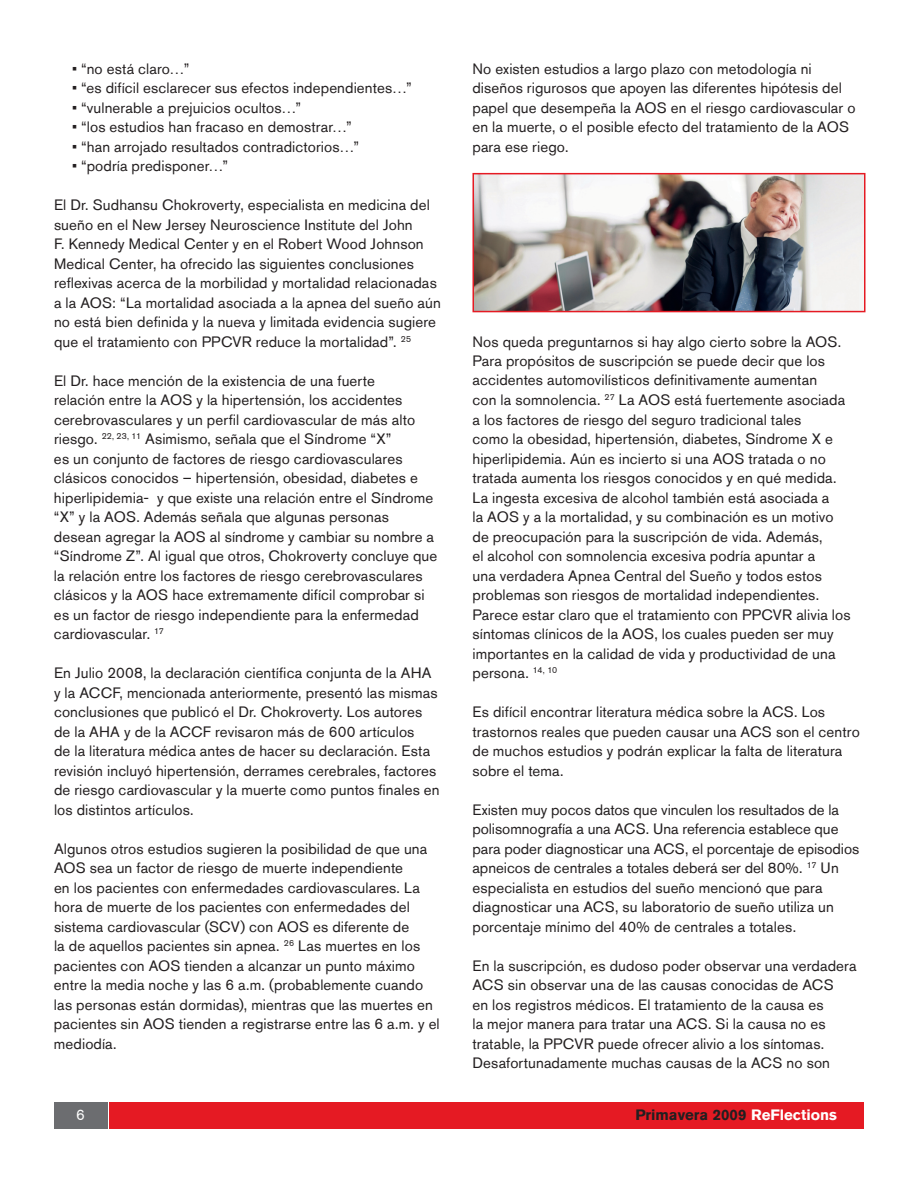
<style>
.page{position:relative;width:918px;height:1188px;background:#fff}
.page>*{position:absolute;margin:0;border:0;box-sizing:border-box;transform-origin:0 0}
.t1{font:15px/19.5px "Akzidenz Grotesk Std";letter-spacing:.01em;color:#231f20}
.t2{font:700 15px "Akzidenz Grotesk Std";color:#231f20}
.t3{font:15px "Akzidenz Grotesk Std";color:#fff}
.s1{color:#fff}
</style>
<div class="page">
<div style="left:110px;top:1102px;width:754px;height:28px;background:#e51a23"></div>
<div style="left:54px;top:1102px;width:54px;height:28px;background:#6c6d70"></div>
<img style="left:475px;top:176px;width:388px;height:133px">
<div style="left:472px;top:173px;width:394px;height:139px;border:2px solid #e51a23"></div>
<p class="t1" style="left:72px;top:58px;width:119px">• “no está claro…”</p>
<p class="t1" style="left:72px;top:78px;width:341px">• “es difícil esclarecer sus efectos independientes…”</p>
<p class="t1" style="left:72px;top:97px;width:231px">• “vulnerable a prejuicios ocultos…”</p>
<p class="t1" style="left:72px;top:117px;width:281px">• “los estudios han fracaso en demostrar…”</p>
<p class="t1" style="left:72px;top:136px;width:289px">• “han arrojado resultados contradictorios…”</p>
<p class="t1" style="left:72px;top:156px;width:158px">• “podría predisponer…”</p>
<p class="t1" style="left:54px;top:195px;width:388px">El Dr. Sudhansu Chokroverty, especialista en medicina del sueño en el New Jersey Neuroscience Institute del John<br>F. Kennedy Medical Center y en el Robert Wood Johnson Medical Center, ha ofrecido las siguientes conclusiones reflexivas acerca de la morbilidad y mortalidad relacionadas a la AOS: “La mortalidad asociada a la apnea del sueño aún no está bien definida y la nueva y limitada evidencia sugiere que el tratamiento con PPCVR reduce la mortalidad”. <sup>25</sup></p>
<p class="t1" style="left:54px;top:370px;width:385px">El Dr. hace mención de la existencia de una fuerte<br>relación entre la AOS y la hipertensión, los accidentes cerebrovasculares y un perfil cardiovascular de más alto riesgo. <sup>22,</sup> <sup>23,</sup> <sup>11</sup> Asimismo, señala que el Síndrome “X”<br>es un conjunto de factores de riesgo cardiovasculares clásicos conocidos – hipertensión, obesidad, diabetes e hiperlipidemia- y que existe una relación entre el Síndrome “X” y la AOS. Además señala que algunas personas desean agregar la AOS al síndrome y cambiar su nombre a “Síndrome Z”. Al igual que otros, Chokroverty concluye que la relación entre los factores de riesgo cerebrovasculares clásicos y la AOS hace extremamente difícil comprobar si es un factor de riesgo independiente para la enfermedad cardiovascular. <sup>17</sup></p>
<p class="t1" style="left:54px;top:663px;width:387px">En Julio 2008, la declaración científica conjunta de la AHA y la ACCF, mencionada anteriormente, presentó las mismas conclusiones que publicó el Dr. Chokroverty. Los autores de la AHA y de la ACCF revisaron más de 600 artículos<br>de la literatura médica antes de hacer su declaración. Esta revisión incluyó hipertensión, derrames cerebrales, factores de riesgo cardiovascular y la muerte como puntos finales en los distintos artículos.</p>
<p class="t1" style="left:54px;top:838px;width:387px">Algunos otros estudios sugieren la posibilidad de que una AOS sea un factor de riesgo de muerte independiente<br>en los pacientes con enfermedades cardiovasculares. La hora de muerte de los pacientes con enfermedades del sistema cardiovascular (SCV) con AOS es diferente de<br>la de aquellos pacientes sin apnea. <sup>26</sup> Las muertes en los pacientes con AOS tienden a alcanzar un punto máximo entre la media noche y las 6 a.m. (probablemente cuando las personas están dormidas), mientras que las muertes en pacientes sin AOS tienden a registrarse entre las 6 a.m. y el mediodía.</p>
<p class="t1" style="left:472px;top:58px;width:385px">No existen estudios a largo plazo con metodología ni diseños rigurosos que apoyen las diferentes hipótesis del papel que desempeña la AOS en el riesgo cardiovascular o en la muerte, o el posible efecto del tratamiento de la AOS para ese riego.</p>
<p class="t1" style="left:472px;top:331px;width:380px">Nos queda preguntarnos si hay algo cierto sobre la AOS.<br>Para propósitos de suscripción se puede decir que los accidentes automovilísticos definitivamente aumentan<br>con la somnolencia. <sup>27</sup> La AOS está fuertemente asociada a los factores de riesgo del seguro tradicional tales<br>como la obesidad, hipertensión, diabetes, Síndrome X e hiperlipidemia. Aún es incierto si una AOS tratada o no tratada aumenta los riesgos conocidos y en qué medida.<br>La ingesta excesiva de alcohol también está asociada a<br>la AOS y a la mortalidad, y su combinación es un motivo de preocupación para la suscripción de vida. Además,<br>el alcohol con somnolencia excesiva podría apuntar a<br>una verdadera Apnea Central del Sueño y todos estos problemas son riesgos de mortalidad independientes.<br>Parece estar claro que el tratamiento con PPCVR alivia los síntomas clínicos de la AOS, los cuales pueden ser muy importantes en la calidad de vida y productividad de una persona. <sup>14,</sup> <sup>10</sup></p>
<p class="t1" style="left:472px;top:702px;width:389px">Es difícil encontrar literatura médica sobre la ACS. Los trastornos reales que pueden causar una ACS son el centro de muchos estudios y podrán explicar la falta de literatura sobre el tema.</p>
<p class="t1" style="left:472px;top:799px;width:388px">Existen muy pocos datos que vinculen los resultados de la polisomnografía a una ACS. Una referencia establece que para poder diagnosticar una ACS, el porcentaje de episodios apneicos de centrales a totales deberá ser del 80%. <sup>17</sup> Un especialista en estudios del sueño mencionó que para diagnosticar una ACS, su laboratorio de sueño utiliza un porcentaje mínimo del 40% de centrales a totales.</p>
<p class="t1" style="left:472px;top:955px;width:386px">En la suscripción, es dudoso poder observar una verdadera ACS sin observar una de las causas conocidas de ACS<br>en los registros médicos. El tratamiento de la causa es<br>la mejor manera para tratar una ACS. Si la causa no es tratable, la PPCVR puede ofrecer alivio a los síntomas.<br>Desafortunadamente muchas causas de la ACS no son</p>
<p class="t3" style="left:76px;top:1106px;width:10px">6</p>
<p class="t2" style="left:635px;top:1106px;width:203px">Primavera 2009 <span class="s1">ReFlections</span></p>
</div>
